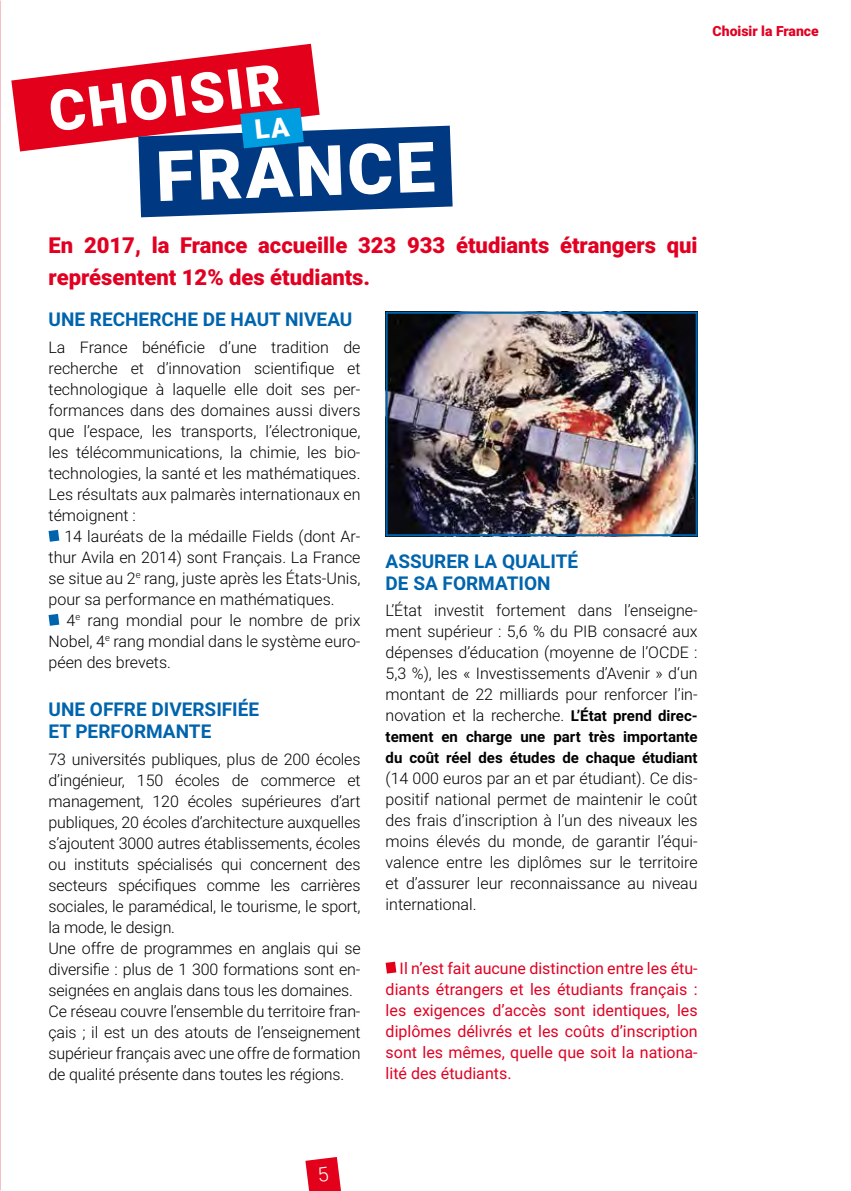
<style>
.page{position:relative;width:851px;height:1191px;background:#fff}
.page>*{position:absolute;margin:0;border:0;box-sizing:border-box;transform-origin:0 0}
.t1{font:900 69.8px "Roboto";color:#fff}
.t2{font:900 56.2px "Roboto";color:#fff}
.t3{font:900 22px/32px "Roboto";color:#e20022}
.t4{font:700 19px/22px "Roboto";color:#0064ad}
.t5{font:300 16px/21px "Roboto";letter-spacing:-.01em;color:#000;text-align:justify}
.t6{font:16px/21px "Roboto";color:#e20022;text-align:justify}
.t7{font:700 15px/21px "Roboto";color:#000}
.t8{font:900 14px "Roboto";color:#e20022}
.s1{font-weight:700;font-size:15px}
</style>
<div class="page">
<img style="left:388px;top:315px;width:306px;height:218px">
<div style="left:385px;top:312px;width:312px;height:224px;border:2px solid #0064ad"></div>
<svg style="left:49px;top:530px;width:10px;height:12px"></svg>
<svg style="left:49px;top:614px;width:10px;height:12px"></svg>
<svg style="left:385px;top:961px;width:11px;height:12px"></svg>
<img style="left:0;top:0;width:1px;height:1191px">
<svg style="left:11px;top:44px;width:441px;height:173px"></svg>
<svg style="left:305px;top:1157px;width:36px;height:34px"></svg>
<h2 class="t2" style="left:44px;top:73px;width:236px;rotate:-7deg">CHOISIR</h2>
<h1 class="t1" style="left:154px;top:127px;width:280px;rotate:-2deg">FRANCE</h1>
<h3 class="t3" style="left:49px;top:228px;width:650px">En 2017, la France accueille 323 933 étudiants étrangers qui représentent 12% des étudiants.</h3>
<p class="t4" style="left:49px;top:307px;width:305px">UNE RECHERCHE DE HAUT NIVEAU</p>
<p class="t5" style="left:49px;top:336px;width:313px">La France bénéficie d’une tradition de recherche et d’innovation scientifique et technologique à laquelle elle doit ses per&shy;formances dans des domaines aussi divers que l’espace, les transports, l’électronique, les télécommunications, la chimie, les bio&shy;technologies, la santé et les mathématiques.<br>Les résultats aux palmarès internationaux en témoignent :</p>
<p class="t5" style="left:49px;top:525px;width:313px;text-indent:16px">14 lauréats de la médaille Fields (dont Ar&shy;thur Avila en 2014) sont Français. La France se situe au 2<sup>e</sup> rang, juste après les États-Unis, pour sa performance en mathématiques.</p>
<p class="t5" style="left:49px;top:609px;width:313px;text-indent:18px">4<sup>e</sup> rang mondial pour le nombre de prix Nobel, 4<sup>e</sup> rang mondial dans le système euro&shy;péen des brevets.</p>
<p class="t4" style="left:49px;top:697px;width:212px">UNE OFFRE DIVERSIFIÉE<br>ET PERFORMANTE</p>
<p class="t5" style="left:49px;top:747px;width:313px;text-align:left">73 universités publiques, plus de 200 écoles d’ingénieur, 150 écoles de commerce et management, 120 écoles supérieures d’art publiques, 20 écoles d’architecture auxquelles s’ajoutent 3000 autres établissements, écoles ou instituts spécialisés qui concernent des secteurs spécifiques comme les carrières sociales, le paramédical, le tourisme, le sport, la mode, le design.<br>Une offre de programmes en anglais qui se diversifie : plus de 1 300 formations sont en&shy;seignées en anglais dans tous les domaines.<br>Ce réseau couvre l’ensemble du territoire fran&shy;çais ; il est un des atouts de l’enseignement supérieur français avec une offre de formation de qualité présente dans toutes les régions.</p>
<p class="t4" style="left:385px;top:549px;width:194px">ASSURER LA QUALITÉ<br>DE SA FORMATION</p>
<p class="t5" style="left:385px;top:599px;width:313px">L’État investit fortement dans l’enseigne&shy;ment supérieur : 5,6 % du PIB consacré aux dépenses d’éducation (moyenne de l’OCDE :<br>5,3 %), les « Investissements d’Avenir » d‘un montant de 22 milliards pour renforcer l’in&shy;novation et la recherche. <span class="s1">L’État prend direc-</span></p>
<p class="t7" style="left:385px;top:726px;width:313px">tement en charge une part très importante du coût réel des études de chaque étudiant</p>
<p class="t5" style="left:385px;top:767px;width:313px">(14 000 euros par an et par étudiant). Ce dis&shy;positif national permet de maintenir le coût des frais d’inscription à l’un des niveaux les moins élevés du monde, de garantir l’équi&shy;valence entre les diplômes sur le territoire et d’assurer leur reconnaissance au niveau international.</p>
<p class="t6" style="left:385px;top:956px;width:313px;text-indent:14px">Il n’est fait aucune distinction entre les étu&shy;diants étrangers et les étudiants français : les exigences d’accès sont identiques, les diplômes délivrés et les coûts d’inscription sont les mêmes, quelle que soit la nationa&shy;lité des étudiants.</p>
<p class="t8" style="left:712px;top:21px;width:108px">Choisir la France</p>
</div>
